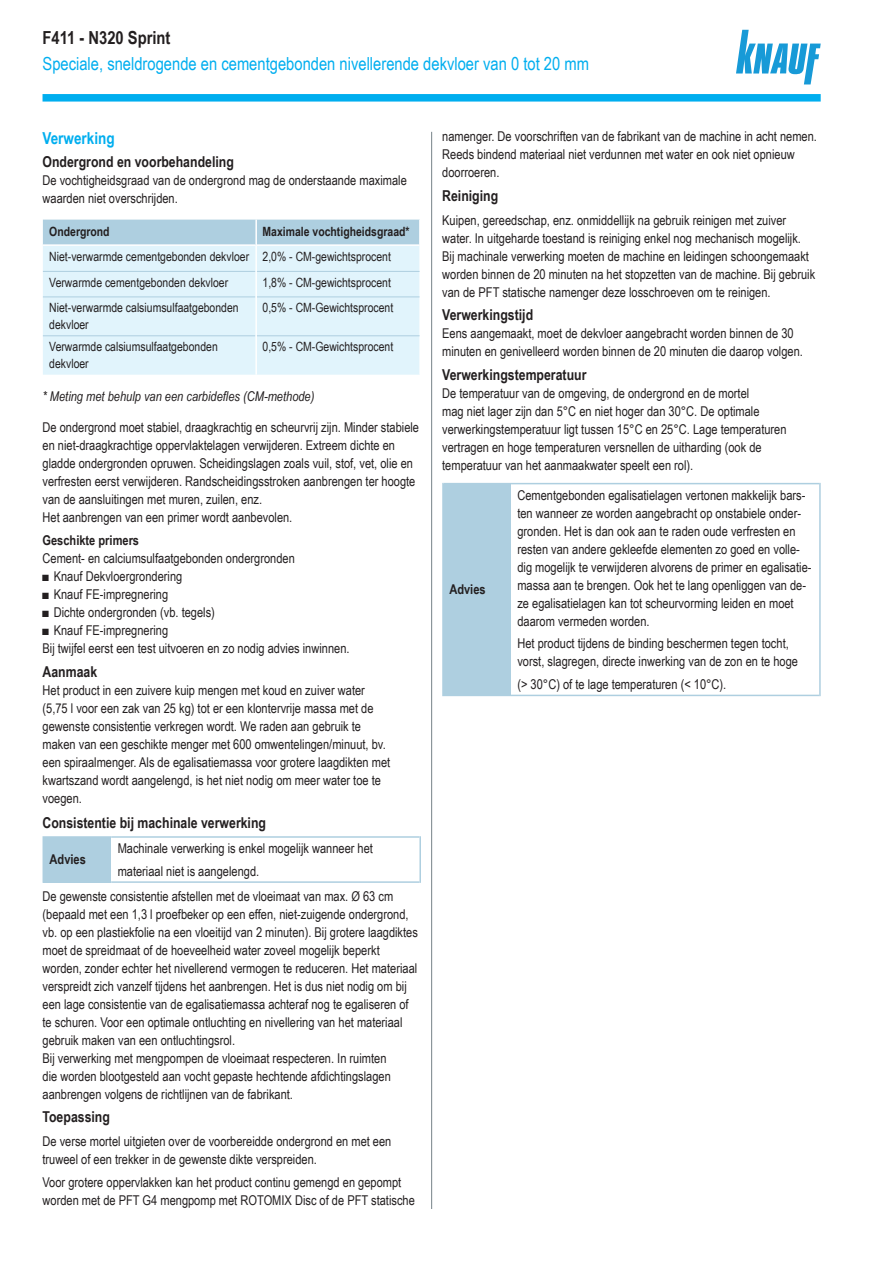
<style>
.page{position:relative;width:893px;height:1263px;background:#fff}
.page>*{position:absolute;margin:0;border:0;box-sizing:border-box;transform-origin:0 0}
.t1{font:18px "Arial Narrow";color:#00aeef}
.t2{font:700 18px "Arial Narrow";color:#231f20}
.Ue3_Beschreibung_11{font:700 16.5px "Arial Narrow";color:#00aeef}
.Ue4_Beschreibung_10{font:700 15px "Arial Narrow";color:#231f20}
.Ue5_Text_TB{font:700 15px "Arial Narrow";color:#231f20}
.Text_TB{font:13.5px/18px "Arial Narrow";color:#231f20}
.Aufz_TB{font:13.5px/18px "Arial Narrow";color:#231f20}
.Ue4_Beschreibung_10-2{font:13.5px/18px "Arial Narrow";color:#231f20}
.Text_Abs_o_TB{font:13.5px/18px "Arial Narrow";color:#231f20}
.Text_TB-2{font:italic 13.5px "Arial Narrow";color:#231f20}
.Ue5_Text_TB-2{font:700 13.5px "Arial Narrow";color:#231f20}
.Tab_Kopf_TB{font:700 13.5px "Arial Narrow";color:#231f20}
.Text_TB-3{font:12.75px/17px "Arial Narrow";color:#231f20}
.Tab_Kopf_TB-2{font:700 12.75px "Arial Narrow";color:#231f20}
</style>
<div class="page">
<div style="left:43px;top:837px;width:68px;height:45px;background:#aecfe0"></div>
<hr style="left:44px;top:836px;width:67px;height:2px;background:#aecfe0">
<hr style="left:43px;top:836px;width:1px;height:47px;background:#aecfe0">
<hr style="left:111px;top:836px;width:308px;height:2px;background:#aecfe0">
<hr style="left:419px;top:836px;width:2px;height:47px;background:#aecfe0">
<hr style="left:44px;top:881px;width:67px;height:2px;background:#aecfe0">
<hr style="left:111px;top:881px;width:308px;height:2px;background:#aecfe0">
<div style="left:443px;top:484px;width:68px;height:211px;background:#aecfe0"></div>
<hr style="left:444px;top:483px;width:67px;height:1px;background:#aecfe0">
<hr style="left:442px;top:483px;width:2px;height:213px;background:#aecfe0">
<hr style="left:511px;top:483px;width:308px;height:1px;background:#aecfe0">
<hr style="left:819px;top:483px;width:2px;height:213px;background:#aecfe0">
<hr style="left:444px;top:695px;width:67px;height:1px;background:#aecfe0">
<hr style="left:511px;top:695px;width:308px;height:1px;background:#aecfe0">
<div style="left:43px;top:297px;width:377px;height:78px;background:#e1f4fc"></div>
<svg style="left:43px;top:220px;width:377px;height:76px;background:#d0e7f2"></svg>
<hr style="left:43px;top:271px;width:212px;height:1px;background:#aecfe0">
<hr style="left:257px;top:271px;width:163px;height:1px;background:#aecfe0">
<hr style="left:43px;top:296px;width:212px;height:1px;background:#aecfe0">
<hr style="left:257px;top:296px;width:163px;height:1px;background:#aecfe0">
<hr style="left:43px;top:335px;width:212px;height:1px;background:#aecfe0">
<hr style="left:257px;top:335px;width:163px;height:1px;background:#aecfe0">
<hr style="left:43px;top:244px;width:212px;height:2px;background:#fff">
<hr style="left:257px;top:244px;width:162px;height:2px;background:#fff">
<hr style="left:255px;top:220px;width:2px;height:25px;background:#fff">
<hr style="left:255px;top:245px;width:2px;height:26px;background:#fff">
<hr style="left:255px;top:271px;width:2px;height:26px;background:#fff">
<hr style="left:255px;top:297px;width:2px;height:39px;background:#fff">
<hr style="left:255px;top:336px;width:2px;height:39px;background:#fff">
<hr style="left:419px;top:220px;width:2px;height:26px;background:#fff">
<hr style="left:431px;top:132px;width:1px;height:1077px;background:#869096">
<div style="left:43px;top:94px;width:778px;height:8px;background:#00aeef"></div>
<svg style="left:736px;top:30px;width:85px;height:54px"></svg>
<p class="t2" style="left:43px;top:25px;width:129px">F411 - N320 Sprint</p>
<p class="t1" style="left:43px;top:51px;width:548px">Speciale, sneldrogende en cementgebonden nivellerende dekvloer van 0 tot 20 mm</p>
<p class="Ue3_Beschreibung_11" style="left:43px;top:125px;width:74px">Verwerking</p>
<p class="Ue4_Beschreibung_10" style="left:43px;top:151px;width:193px">Ondergrond en voorbehandeling</p>
<p class="Text_TB" style="left:43px;top:171px;width:366px">De vochtigheidsgraad van de ondergrond mag de onderstaande maximale waarden niet overschrijden.</p>
<p class="Tab_Kopf_TB-2" style="left:49px;top:222px;width:62px">Ondergrond</p>
<p class="Tab_Kopf_TB-2" style="left:263px;top:222px;width:149px">Maximale vochtigheidsgraad*</p>
<p class="Text_TB-3" style="left:49px;top:248px;width:201px">Niet-verwarmde cementgebonden dekvloer</p>
<p class="Text_TB-3" style="left:263px;top:248px;width:130px">2,0% - CM-gewichtsprocent</p>
<p class="Text_TB-3" style="left:49px;top:273px;width:180px">Verwarmde cementgebonden dekvloer</p>
<p class="Text_TB-3" style="left:263px;top:273px;width:130px">1,8% - CM-gewichtsprocent</p>
<p class="Text_TB-3" style="left:49px;top:299px;width:191px">Niet-verwarmde calsiumsulfaatgebonden dekvloer</p>
<p class="Text_TB-3" style="left:263px;top:299px;width:132px">0,5% - CM-Gewichtsprocent</p>
<p class="Text_TB-3" style="left:49px;top:338px;width:170px">Verwarmde calsiumsulfaatgebonden dekvloer</p>
<p class="Text_TB-3" style="left:263px;top:338px;width:132px">0,5% - CM-Gewichtsprocent</p>
<p class="Text_TB-2" style="left:43px;top:387px;width:273px">* Meting met behulp van een carbidefles (CM-methode)</p>
<p class="Text_TB" style="left:43px;top:418px;width:378px">De ondergrond moet stabiel, draagkrachtig en scheurvrij zijn. Minder stabiele en niet-draagkrachtige oppervlaktelagen verwijderen. Extreem dichte en gladde ondergronden opruwen. Scheidingslagen zoals vuil, stof, vet, olie en verfresten eerst verwijderen. Randscheidingsstroken aanbrengen ter hoogte van de aansluitingen met muren, zuilen, enz.</p>
<p class="Text_TB" style="left:43px;top:508px;width:251px">Het aanbrengen van een primer wordt aanbevolen.</p>
<p class="Ue5_Text_TB-2" style="left:43px;top:530px;width:98px">Geschikte primers</p>
<p class="Aufz_TB" style="left:43px;top:549px;width:254px">Cement- en calciumsulfaatgebonden ondergronden</p>
<p class="Aufz_TB" style="left:43px;top:567px;width:141px">■ Knauf Dekvloergrondering</p>
<p class="Aufz_TB" style="left:43px;top:585px;width:127px">■ Knauf FE-impregnering</p>
<p class="Aufz_TB" style="left:43px;top:603px;width:174px">■ Dichte ondergronden (vb. tegels)</p>
<p class="Aufz_TB" style="left:43px;top:621px;width:127px">■ Knauf FE-impregnering</p>
<p class="Aufz_TB" style="left:43px;top:639px;width:309px">Bij twijfel eerst een test uitvoeren en zo nodig advies inwinnen.</p>
<p class="Ue4_Beschreibung_10" style="left:43px;top:660px;width:56px">Aanmaak</p>
<p class="Text_TB" style="left:43px;top:680px;width:349px">Het product in een zuivere kuip mengen met koud en zuiver water (5,75 l voor een zak van 25 kg) tot er een klontervrije massa met de gewenste consistentie verkregen wordt. We raden aan gebruik te maken van een geschikte menger met 600 omwentelingen/minuut, bv. een spiraalmenger. Als de egalisatiemassa voor grotere laagdikten met kwartszand wordt aangelengd, is het niet nodig om meer water toe te voegen.</p>
<p class="Ue5_Text_TB" style="left:43px;top:811px;width:225px">Consistentie bij machinale verwerking</p>
<p class="Tab_Kopf_TB" style="left:50px;top:849px;width:38px">Advies</p>
<p class="Text_Abs_o_TB" style="left:118px;top:839px;width:257px">Machinale verwerking is enkel mogelijk wanneer het</p>
<p class="Text_Abs_o_TB" style="left:118px;top:861px;width:143px">materiaal niet is aangelengd.</p>
<p class="Aufz_TB" style="left:43px;top:886px;width:377px">De gewenste consistentie afstellen met de vloeimaat van max. Ø 63 cm (bepaald met een 1,3 l proefbeker op een effen, niet-zuigende ondergrond, vb. op een plastiekfolie na een vloeitijd van 2 minuten). Bij grotere laagdiktes moet de spreidmaat of de hoeveelheid water zoveel mogelijk beperkt worden, zonder echter het nivellerend vermogen te reduceren. Het materiaal verspreidt zich vanzelf tijdens het aanbrengen. Het is dus niet nodig om bij een lage consistentie van de egalisatiemassa achteraf nog te egaliseren of te schuren. Voor een optimale ontluchting en nivellering van het materiaal gebruik maken van een ontluchtingsrol.</p>
<p class="Aufz_TB" style="left:43px;top:1048px;width:350px">Bij verwerking met mengpompen de vloeimaat respecteren. In ruimten die worden blootgesteld aan vocht gepaste hechtende afdichtingslagen aanbrengen volgens de richtlijnen van de fabrikant.</p>
<p class="Ue4_Beschreibung_10" style="left:43px;top:1106px;width:69px">Toepassing</p>
<p class="Ue4_Beschreibung_10-2" style="left:43px;top:1132px;width:350px">De verse mortel uitgieten over de voorbereidde ondergrond en met een truweel of een trekker in de gewenste dikte verspreiden.</p>
<p class="Ue4_Beschreibung_10-2" style="left:43px;top:1173px;width:374px">Voor grotere oppervlakken kan het product continu gemengd en gepompt worden met de PFT G4 mengpomp met ROTOMIX Disc of de PFT statische</p>
<p class="Ue4_Beschreibung_10-2" style="left:442px;top:127px;width:376px">namenger. De voorschriften van de fabrikant van de machine in acht nemen.<br>Reeds bindend materiaal niet verdunnen met water en ook niet opnieuw doorroeren.</p>
<p class="Ue4_Beschreibung_10" style="left:442px;top:184px;width:58px">Reiniging</p>
<p class="Ue4_Beschreibung_10-2" style="left:442px;top:210px;width:374px">Kuipen, gereedschap, enz. onmiddellijk na gebruik reinigen met zuiver water. In uitgeharde toestand is reiniging enkel nog mechanisch mogelijk.<br>Bij machinale verwerking moeten de machine en leidingen schoongemaakt worden binnen de 20 minuten na het stopzetten van de machine. Bij gebruik van de PFT statische namenger deze losschroeven om te reinigen.</p>
<p class="Ue4_Beschreibung_10" style="left:442px;top:303px;width:92px">Verwerkingstijd</p>
<p class="Text_TB" style="left:442px;top:324px;width:362px">Eens aangemaakt, moet de dekvloer aangebracht worden binnen de 30 minuten en genivelleerd worden binnen de 20 minuten die daarop volgen.</p>
<p class="Ue4_Beschreibung_10" style="left:442px;top:363px;width:146px">Verwerkingstemperatuur</p>
<p class="Text_TB" style="left:442px;top:383px;width:346px">De temperatuur van de omgeving, de ondergrond en de mortel<br>mag niet lager zijn dan 5°C en niet hoger dan 30°C. De optimale verwerkingstemperatuur ligt tussen 15°C en 25°C. Lage temperaturen vertragen en hoge temperaturen versnellen de uitharding (ook de temperatuur van het aanmaakwater speelt een rol).</p>
<p class="Tab_Kopf_TB" style="left:449px;top:579px;width:38px">Advies</p>
<p class="Text_Abs_o_TB" style="left:517px;top:485px;width:296px">Cementgebonden egalisatielagen vertonen makkelijk bars&shy;ten wanneer ze worden aangebracht op onstabiele onder&shy;gronden. Het is dan ook aan te raden oude verfresten en resten van andere gekleefde elementen zo goed en volle&shy;dig mogelijk te verwijderen alvorens de primer en egalisatie&shy;massa aan te brengen. Ook het te lang openliggen van de&shy;ze egalisatielagen kan tot scheurvorming leiden en moet daarom vermeden worden.</p>
<p class="Text_Abs_o_TB" style="left:517px;top:634px;width:282px">Het product tijdens de binding beschermen tegen tocht, vorst, slagregen, directe inwerking van de zon en te hoge</p>
<p class="Text_Abs_o_TB" style="left:517px;top:675px;width:210px">(&gt; 30°C) of te lage temperaturen (&lt; 10°C).</p>
</div>
